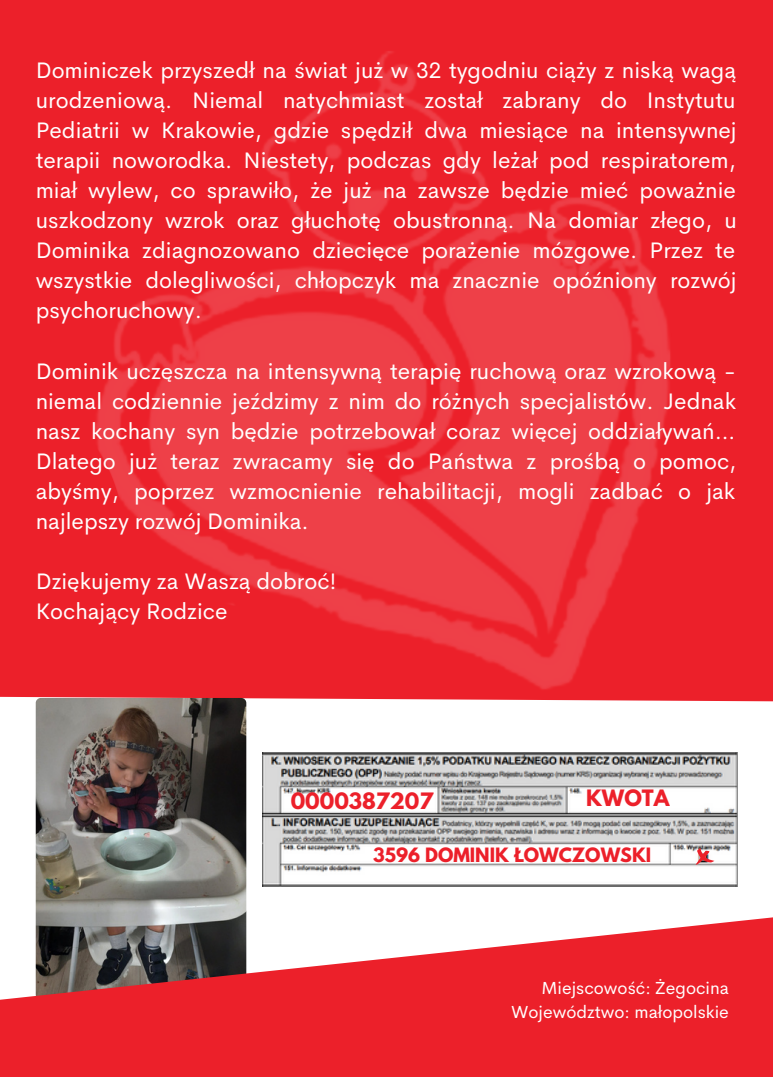
<style>
.page{position:relative;width:773px;height:1077px;background:#fff}
.page>*{position:absolute;margin:0;border:0;box-sizing:border-box;transform-origin:0 0}
.t1{font:22.5px/30px "Cerebri Sans";color:#fff;text-align:justify}
.t2{font:700 20px "League Spartan";color:#ec202a}
.t3{font:17.5px/23.2px "Cerebri Sans";color:#fff;text-align:right}
.t4{font:700 17.5px "League Spartan";color:#ec202a}
</style>
<div class="page">
<div style="left:0;top:0;width:772px;height:1076px;background:#ec202a"></div>
<div style="left:0;top:696px;width:772px;height:212px;background:#fff"></div>
<img style="left:91px;top:51px;width:591px;height:664px">
<img style="left:263px;top:752px;width:474px;height:133px">
<svg style="left:695px;top:847px;width:19px;height:17px"></svg>
<img style="left:36px;top:697px;width:210px;height:302px;border-radius:5px">
<svg style="left:0;top:908px;width:772px;height:92px"></svg>
<p class="t1" style="left:36px;top:55px;width:702px">Dominiczek przyszedł na świat już w 32 tygodniu ciąży z niską wagą urodzeniową. Niemal natychmiast został zabrany do Instytutu Pediatrii w Krakowie, gdzie spędził dwa miesiące na intensywnej terapii noworodka. Niestety, podczas gdy leżał pod respiratorem, miał wylew, co sprawiło, że już na zawsze będzie mieć poważnie uszkodzony wzrok oraz głuchotę obustronną. Na domiar złego, u Dominika zdiagnozowano dziecięce porażenie mózgowe. Przez te wszystkie dolegliwości, chłopczyk ma znacznie opóźniony rozwój psychoruchowy.</p>
<p class="t1" style="left:36px;top:355px;width:702px">Dominik uczęszcza na intensywną terapię ruchową oraz wzrokową - niemal codziennie jeździmy z nim do różnych specjalistów. Jednak nasz kochany syn będzie potrzebował coraz więcej oddziaływań… Dlatego już teraz zwracamy się do Państwa z prośbą o pomoc, abyśmy, poprzez wzmocnienie rehabilitacji, mogli zadbać o jak najlepszy rozwój Dominika.</p>
<p class="t1" style="left:36px;top:565px;width:302px">Dziękujemy za Waszą dobroć!<br>Kochający Rodzice</p>
<p class="t2" style="left:291px;top:791px;width:144px">0000387207</p>
<p class="t2" style="left:586px;top:788px;width:85px">KWOTA</p>
<p class="t4" style="left:373px;top:845px;width:279px">3596 DOMINIK ŁOWCZOWSKI</p>
<p class="t3" style="left:511px;top:976px;width:219px">Miejscowość: Żegocina<br>Województwo: małopolskie</p>
</div>
